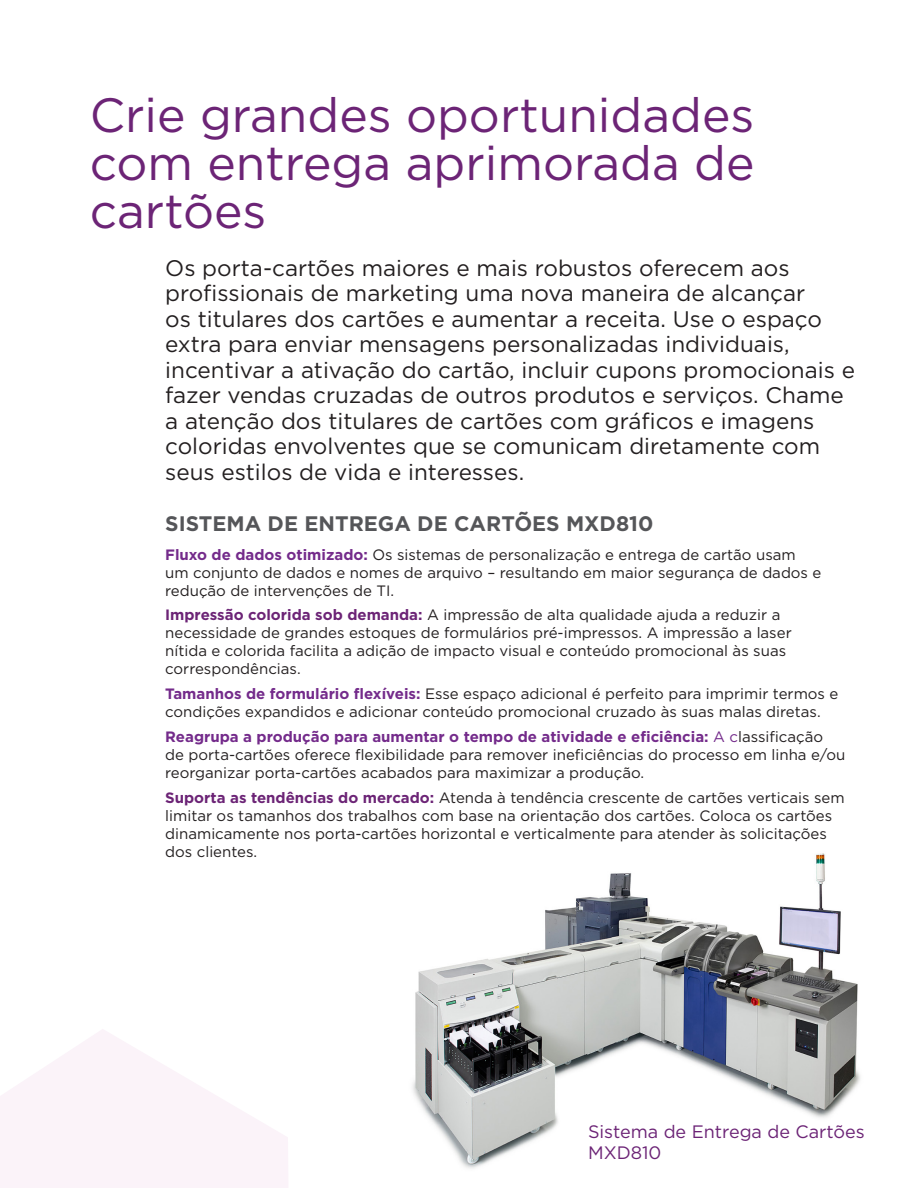
<style>
.page{position:relative;width:918px;height:1188px;background:#fff}
.page>*{position:absolute;margin:0;border:0;box-sizing:border-box;transform-origin:0 0}
.t1{font:48px/48px "Gotham";color:#6c2476;text-align:justify}
.t2{font:22.5px/25.5px "Gotham";color:#231f20}
.t3{font:700 21px "Gotham";color:#555659}
.t4{font:18px/21px "Gotham";color:#6c2476}
.t5{font:15px/18px "Gotham";color:#231f20}
.s1{font-weight:700;color:#742b8b}
.s2{font-weight:700;color:#6c2476}
.s3{color:#742b8b}
</style>
<div class="page">
<img style="left:412px;top:853px;width:448px;height:316px">
<svg style="left:0;top:1029px;width:288px;height:159px;fill:#fbf3f9"></svg>
<p class="t1" style="left:90px;top:90px;width:666px">Crie grandes oportunidades com entrega aprimorada de cartões</p>
<p class="t2" style="left:165px;top:255px;width:691px">Os porta-cartões maiores e mais robustos oferecem aos profissionais de marketing uma nova maneira de alcançar<br>os titulares dos cartões e aumentar a receita. Use o espaço extra para enviar mensagens personalizadas individuais, incentivar a ativação do cartão, incluir cupons promocionais e fazer vendas cruzadas de outros produtos e serviços. Chame a atenção dos titulares de cartões com gráficos e imagens coloridas envolventes que se comunicam diretamente com seus estilos de vida e interesses.</p>
<p class="t3" style="left:165px;top:509px;width:490px">SISTEMA DE ENTREGA DE CARTÕES MXD810</p>
<p class="t5" style="left:165px;top:545px;width:658px"><span class="s1">Fluxo de dados otimizado:</span> Os sistemas de personalização e entrega de cartão usam um conjunto de dados e nomes de arquivo – resultando em maior segurança de dados e redução de intervenções de TI.</p>
<p class="t5" style="left:165px;top:606px;width:628px"><span class="s2">Impressão colorida sob demanda:</span> A impressão de alta qualidade ajuda a reduzir a necessidade de grandes estoques de formulários pré-impressos. A impressão a laser nítida e colorida facilita a adição de impacto visual e conteúdo promocional às suas correspondências.</p>
<p class="t5" style="left:165px;top:684px;width:675px"><span class="s1">Tamanhos de formulário flexíveis:</span> Esse espaço adicional é perfeito para imprimir termos e condições expandidos e adicionar conteúdo promocional cruzado às suas malas diretas.</p>
<p class="t5" style="left:165px;top:727px;width:682px"><span class="s1">Reagrupa a produção para aumentar o tempo de atividade e eficiência:</span> <span class="s3">A c</span>lassificação de porta-cartões oferece flexibilidade para remover ineficiências do processo em linha e/ou reorganizar porta-cartões acabados para maximizar a produção.</p>
<p class="t5" style="left:165px;top:788px;width:681px"><span class="s2">Suporta as tendências do mercado:</span> Atenda à tendência crescente de cartões verticais sem limitar os tamanhos dos trabalhos com base na orientação dos cartões. Coloca os cartões dinamicamente nos porta-cartões horizontal e verticalmente para atender às solicitações dos clientes.</p>
<p class="t4" style="left:588px;top:1121px;width:278px">Sistema de Entrega de Cartões<br>MXD810</p>
</div>
